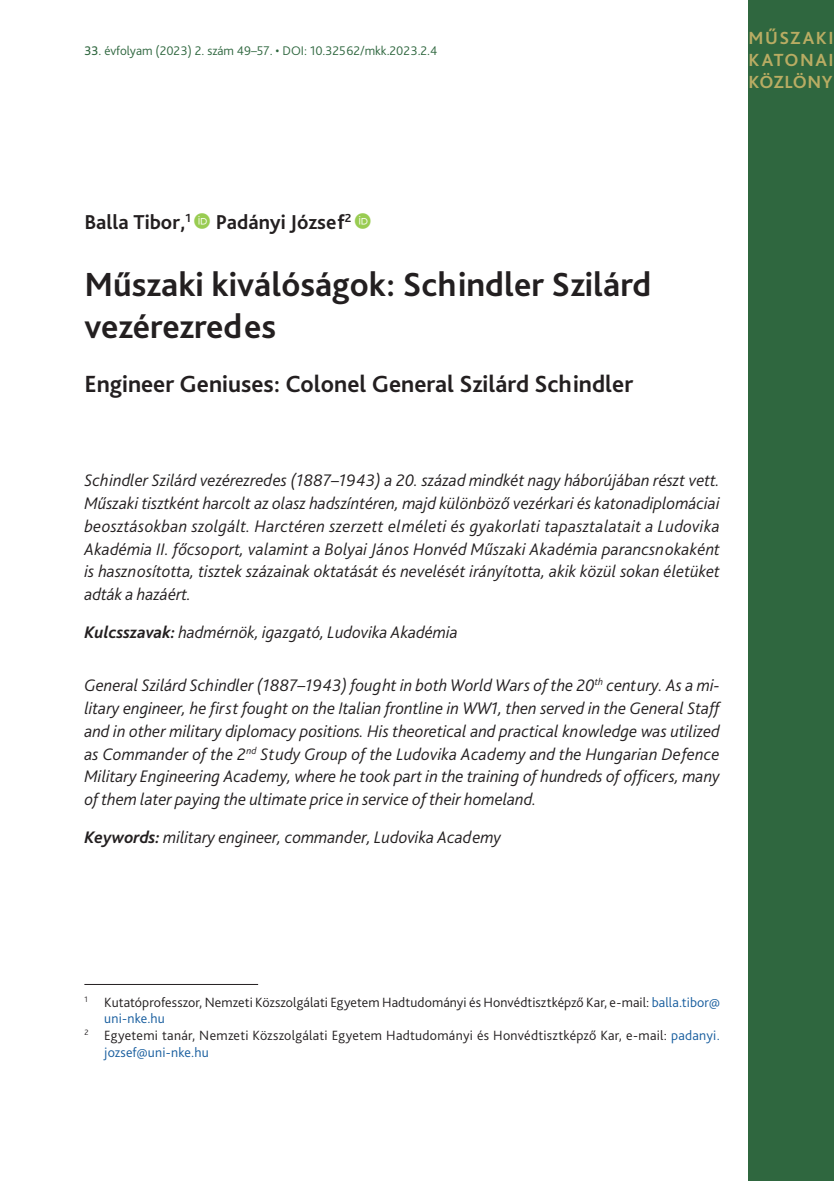
<style>
.page{position:relative;width:834px;height:1181px;background:#fff}
.page>*{position:absolute;margin:0;border:0;box-sizing:border-box;transform-origin:0 0}
.Tanulmánycím{font:700 35px/42px "Bliss Pro";color:#231f20}
.Tanulmánycím_angol{font:700 24.5px "Bliss Pro";color:#231f20}
.Szerző{font:700 21px "Bliss Pro";color:#231f20}
.MR___Cím{font:700 18.38px "Bliss Pro";letter-spacing:.065em;color:#b9ac63}
.MR___Cím-2{font:700 18.38px "Bliss Pro";letter-spacing:.015em;color:#b9ac63}
.Absztrakt__szöveg{font:italic 300 17.5px/22.8px "Bliss Pro";letter-spacing:.005em;color:#231f20;text-align:justify}
.Absztakt__keywords{font:italic 300 17.5px "Bliss Pro";letter-spacing:.05em;color:#231f20}
.Absztakt__keywords-2{font:italic 300 17.5px "Bliss Pro";color:#231f20}
.Lábjegyzet{font:300 14px/16.8px "Bliss Pro";letter-spacing:.015em;color:#231f20}
.Fejléc_jobb{font:300 13.12px "Bliss Pro";color:#2f673f}
.s1{font-weight:400}
.s2{font-family:"Orcidfont";font-weight:400;color:#99cc52}
.s3{font-weight:700}
.s4{color:#175d9e}
</style>
<div class="page">
<div style="left:748px;top:0;width:85px;height:1181px;background:#2f673f"></div>
<hr style="left:84px;top:984px;width:174px;height:1px;background:#231f20">
<p class="Fejléc_jobb" style="left:84px;top:42px;width:354px"><span class="s1">33</span>. évfolyam (2023) 2. szám 49–57. • DOI: 10.32562/mkk.2023.2.4</p>
<p class="MR___Cím" style="left:748px;top:27px;width:86px">MŰSZAKI</p>
<p class="MR___Cím" style="left:748px;top:49px;width:87px">KATONAI</p>
<p class="MR___Cím-2" style="left:748px;top:71px;width:85px">KÖZLÖNY</p>
<p class="Szerző" style="left:84px;top:209px;width:288px">Balla Tibor,<sup>1</sup> <span class="s2">¤</span> Padányi József<sup>2</sup> <span class="s2">¤</span></p>
<p class="Tanulmánycím" style="left:84px;top:262px;width:568px">Műszaki kiválóságok: Schindler Szilárd vezérezredes</p>
<p class="Tanulmánycím_angol" style="left:84px;top:369px;width:550px">Engineer Geniuses: Colonel General Szilárd Schindler</p>
<p class="Absztrakt__szöveg" style="left:84px;top:469px;width:637px">Schindler Szilárd vezérezredes (1887–1943) a -20. század mindkét nagy háborújában részt vett.<br>Műszaki tisztként harcolt az olasz hadszíntéren, majd különböző vezérkari és katonadiplomáciai beosztásokban szolgált. Harctéren szerzett elméleti és gyakorlati tapasztalatait a Ludovika Akadémia II. főcsoport, valamint a Bolyai János Honvéd Műszaki Akadémia parancsnokaként is hasznosította, tisztek százainak oktatását és nevelését irányította, akik közül sokan életüket adták a hazáért.</p>
<p class="Absztakt__keywords-2" style="left:84px;top:621px;width:375px"><span class="s3">Kulcsszavak:</span> hadmérnök, igazgató, Ludovika Akadémia</p>
<p class="Absztrakt__szöveg" style="left:84px;top:673px;width:637px">General Szilárd Schindler (1887–1943) fought in both World Wars of the 20<sup>th</sup> century. As a mi&shy;litary engineer, he first fought on the Italian frontline in WW1, then served in the General Staff and in other military diplomacy positions. His theoretical and practical knowledge was utilized as Commander of the 2<sup>nd</sup> Study Group of the Ludovika Academy and the Hungarian Defence Military Engineering Academy, where he took part in the training of hundreds of officers, many of them later paying the ultimate price in service of their homeland.</p>
<p class="Absztakt__keywords" style="left:84px;top:826px;width:418px"><span class="s3">Keywords:</span> military engineer, commander, Ludovika Academy</p>
<p class="Lábjegyzet" style="left:104px;top:993px;width:617px;text-indent:-20px"><sup>1</sup> Kutatóprofesszor, Nemzeti Közszolgálati Egyetem Hadtudományi és Honvédtisztképző Kar, e-mail: <span class="s4">balla.tibor@ uni-nke.hu</span></p>
<p class="Lábjegyzet" style="left:104px;top:1026px;width:617px;text-indent:-20px"><sup>2</sup> Egyetemi tanár, Nemzeti Közszolgálati Egyetem Hadtudományi és Honvédtisztképző Kar, e-mail: <span class="s4">padanyi. jozsef@uni-nke.hu</span></p>
</div>
